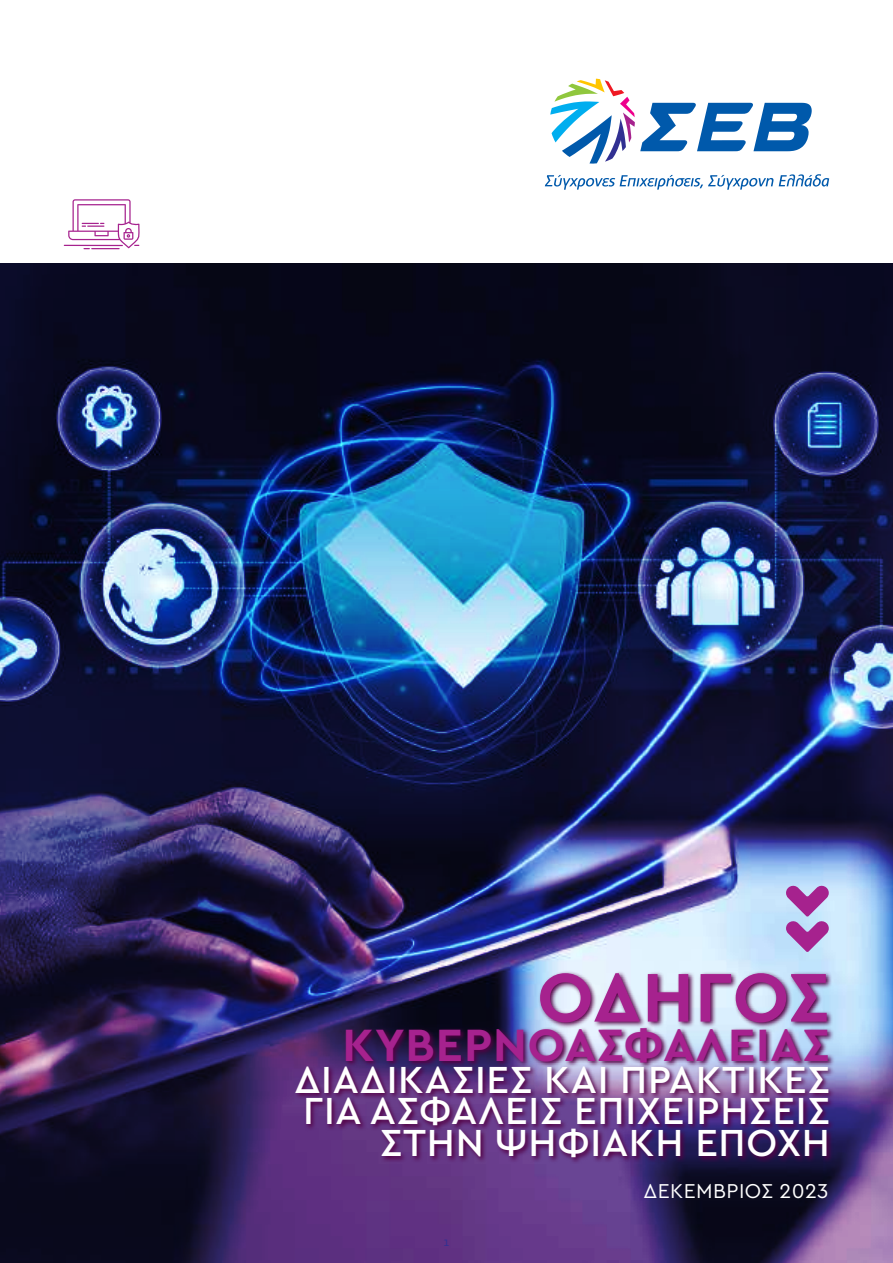
<style>
.page{position:relative;width:893px;height:1263px;background:#fff}
.page>*{position:absolute;margin:0;border:0;box-sizing:border-box;transform-origin:0 0}
.t1{font:700 72px "Cera GR";letter-spacing:.01em;color:#a6228e}
.t2{font:700 47.4px "Cera GR";letter-spacing:.02em;color:#a6228e}
.t3{font:500 39.45px/31.7px "Cera GR";letter-spacing:.02em;color:#fff;text-align:right}
.t4{font:21px "Cera GR";letter-spacing:.02em;color:#fff}
.t5{font:12px "Cera GR";color:#313092}
</style>
<div class="page">
<img style="left:0;top:264px;width:893px;height:999px">
<svg style="left:545px;top:174px;width:284px;height:16px"></svg>
<svg style="left:550px;top:79px;width:262px;height:85px"></svg>
<svg style="left:786px;top:883px;width:43px;height:69px;background:#b484c5"></svg>
<svg style="left:64px;top:199px;width:76px;height:50px"></svg>
<img style="left:293px;top:971px;width:542px;height:193px">
<h1 class="t1" style="left:537px;top:956px;width:294px">ΟΔΗΓΌΣ</h1>
<p class="t2" style="left:342px;top:1018px;width:489px">ΚΥΒΕΡΝΟΑΣΦΆΛΕΙΑΣ</p>
<p class="t3" style="left:294px;top:1064px;width:537px">ΔΙΑΔΙΚΑΣΊ ΕΣ ΚΑΙ ΠΡΑΚΤΙΚΈΣ<br>ΓΙΑ ΑΣΦΑΛΕΊΣ ΕΠΙΧΕΙΡΉΣΕΙΣ<br>ΣΤΗ Ν ΨΗΦΙΑΚΉ ΕΠΟΧΉ</p>
<p class="t4" style="left:644px;top:1179px;width:186px">ΔΕΚΈΜΒΡΙΟΣ 2023</p>
<p class="t5" style="left:444px;top:1235px;width:7px">1</p>
</div>
